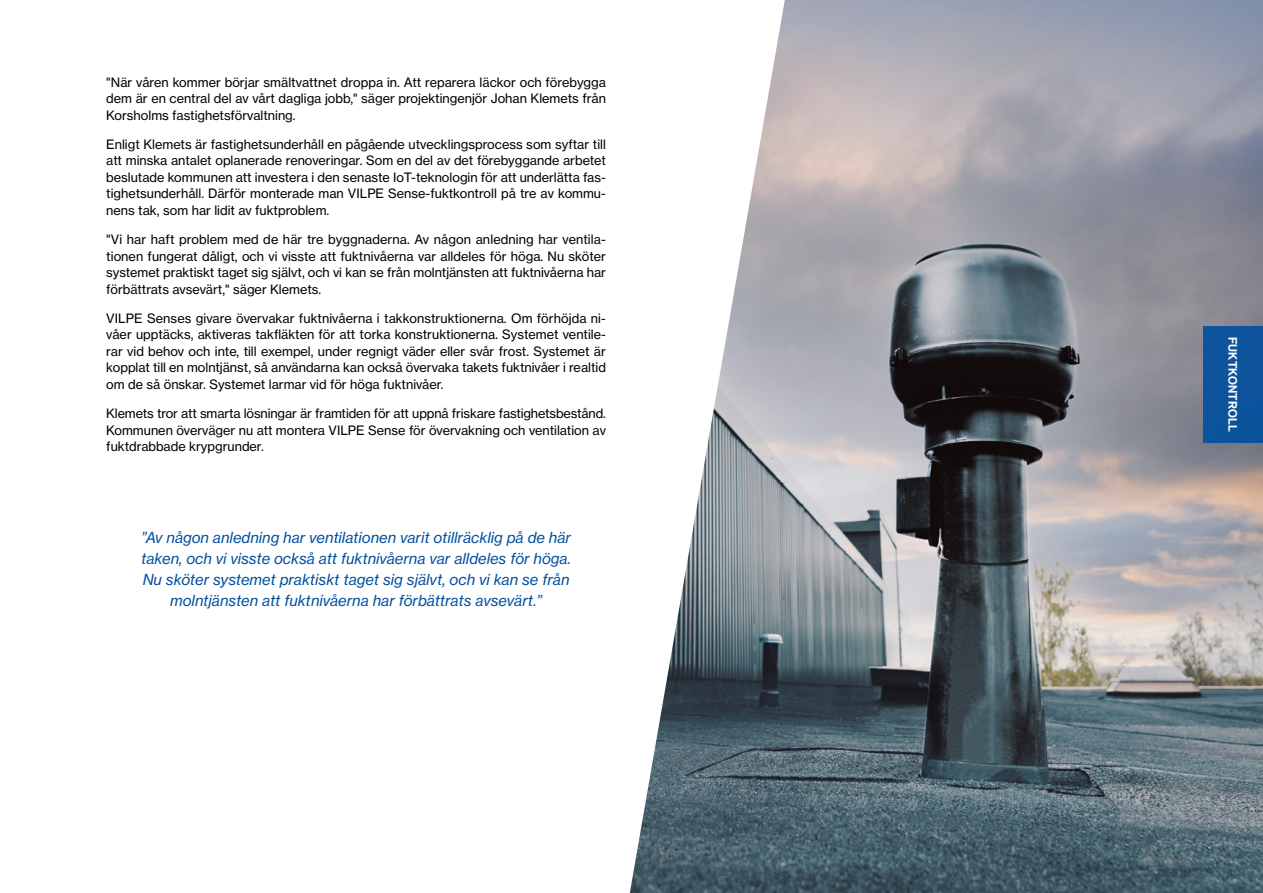
<style>
.page{position:relative;width:1263px;height:893px;background:#fff}
.page>*{position:absolute;margin:0;border:0;box-sizing:border-box;transform-origin:0 0}
.Quotes{font:15px/21px "N Haas Grotesk TX Pro 56 It";color:#004f9f;text-align:center}
.Body_Text_Neue{font:12.75px/16.5px "N Haas Grotesk TX Pro 55 Rg";color:#000;text-align:justify}
.t1{font:12px "N Haas Grotesk DS Pro 65 Md";letter-spacing:.015em;color:#fff}
</style>
<div class="page">
<img style="left:630px;top:0;width:633px;height:893px">
<div style="left:1203px;top:326px;width:60px;height:117px;background:#0c539c"></div>
<p class="Body_Text_Neue" style="left:106px;top:74px;width:501px">"När våren kommer börjar smältvattnet droppa in. Att reparera läckor och förebygga dem är en central del av vårt dagliga jobb," säger projektingenjör Johan Klemets från Korsholms fastighetsförvaltning.</p>
<p class="Body_Text_Neue" style="left:106px;top:136px;width:501px">Enligt Klemets är fastighetsunderhåll en pågående utvecklingsprocess som syftar till att minska antalet oplanerade renoveringar. Som en del av det förebyggande arbetet beslutade kommunen att investera i den senaste IoT-teknologin för att underlätta fas&shy;tighetsunderhåll. Därför monterade man VILPE Sense-fuktkontroll på tre av kommu&shy;nens tak, som har lidit av fuktproblem.</p>
<p class="Body_Text_Neue" style="left:106px;top:231px;width:501px">"Vi har haft problem med de här tre byggnaderna. Av någon anledning har ventila&shy;tionen fungerat dåligt, och vi visste att fuktnivåerna var alldeles för höga. Nu sköter systemet praktiskt taget sig självt, och vi kan se från molntjänsten att fuktnivåerna har förbättrats avsevärt," säger Klemets.</p>
<p class="Body_Text_Neue" style="left:106px;top:310px;width:501px">VILPE Senses givare övervakar fuktnivåerna i takkonstruktionerna. Om förhöjda ni&shy;våer upptäcks, aktiveras takfläkten för att torka konstruktionerna. Systemet ventile&shy;rar vid behov och inte, till exempel, under regnigt väder eller svår frost. Systemet är kopplat till en molntjänst, så användarna kan också övervaka takets fuktnivåer i realtid om de så önskar. Systemet larmar vid för höga fuktnivåer.</p>
<p class="Body_Text_Neue" style="left:106px;top:405px;width:501px">Klemets tror att smarta lösningar är framtiden för att uppnå friskare fastighetsbestånd.<br>Kommunen överväger nu att montera VILPE Sense för övervakning och ventilation av fuktdrabbade krypgrunder.</p>
<p class="Quotes" style="left:141px;top:527px;width:432px">”Av någon anledning har ventilationen varit otillräcklig på de här taken, och vi visste också att fuktnivåerna var alldeles för höga.<br>Nu sköter systemet praktiskt taget sig självt, och vi kan se från molntjänsten att fuktnivåerna har förbättrats avsevärt.”</p>
<p class="t1" style="left:1240px;top:337px;width:96px;rotate:90deg">FUKTKONTROLL</p>
</div>
